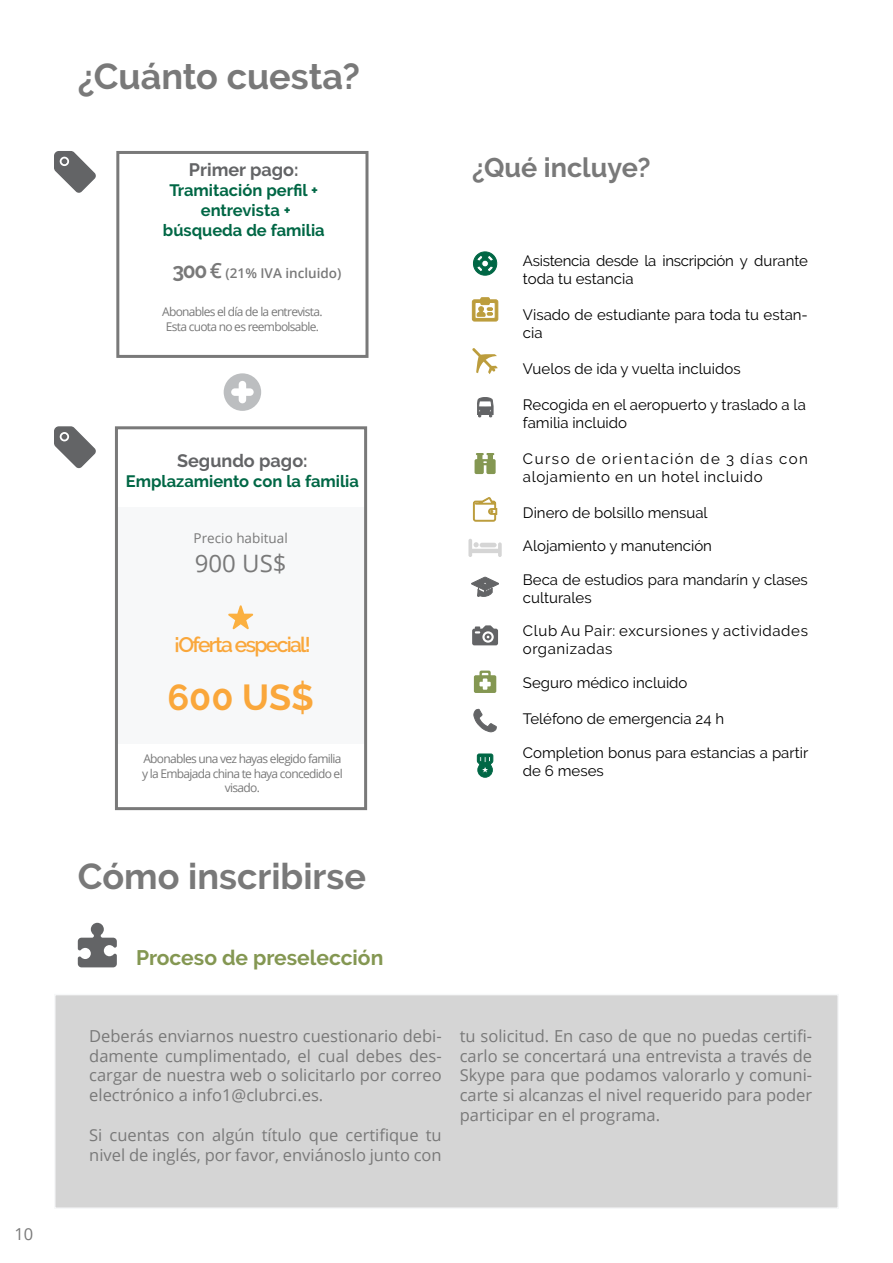
<style>
.page{position:relative;width:893px;height:1263px;background:#fff}
.page>*{position:absolute;margin:0;border:0;box-sizing:border-box;transform-origin:0 0}
.t1{font:700 36px "Raleway";color:#797979}
.t2{font:700 36px "Raleway";color:#faa73b}
.t3{font:700 27px "Raleway";color:#797979}
.t4{font:24px "Open Sans";color:#797979}
.t5{font:700 21px "Raleway";color:#849752}
.t6{font:600 21px "Raleway";letter-spacing:-.08em;color:#faa73b}
.t7{font:700 18px "Raleway";color:#636466}
.t8{font:16.5px/19.8px "Open Sans";color:#797979;text-align:justify}
.t9{font:700 16.5px/19.8px "Raleway";color:#006745;text-align:center}
.t10{font:15px/18px "Raleway";color:#000}
.t11{font:15px/18px "Raleway";letter-spacing:.04em;color:#000}
.t12{font:15px/18px "Raleway";letter-spacing:-.02em;color:#000}
.t13{font:600 13.5px "Open Sans";color:#797979}
.t14{font:13.5px "Open Sans";color:#797979}
.t15{font:12px/14.4px "Open Sans";letter-spacing:-.06em;color:#797979;text-align:center}
.s1{font-family:"Raleway";font-weight:700;font-size:21px}
.s2{font-size:21px}
</style>
<div class="page">
<div style="left:54px;top:994px;width:785px;height:215px;background:#d5d5d5;border:2px solid #f7f8f9"></div>
<svg style="left:78px;top:923px;width:39px;height:44px"></svg>
<div style="left:116px;top:151px;width:252px;height:207px;background:#fff;border:3px solid #797979"></div>
<div style="left:115px;top:426px;width:252px;height:384px;background:#fff;border:3px solid #797979"></div>
<div style="left:118px;top:507px;width:245px;height:236px;background:#f7f8f9"></div>
<svg style="left:228px;top:605px;width:25px;height:24px"></svg>
<svg style="left:224px;top:373px;width:37px;height:38px"></svg>
<svg style="left:54px;top:151px;width:42px;height:42px"></svg>
<svg style="left:54px;top:426px;width:42px;height:42px"></svg>
<svg style="left:476px;top:753px;width:18px;height:25px"></svg>
<svg style="left:477px;top:397px;width:16px;height:20px"></svg>
<svg style="left:468px;top:539px;width:34px;height:18px"></svg>
<hr style="left:480px;top:543px;width:17px;height:4px;background:#d5d5d5;border-radius:2px">
<svg style="left:473px;top:251px;width:25px;height:25px"></svg>
<svg style="left:472px;top:625px;width:26px;height:20px"></svg>
<svg style="left:472px;top:348px;width:26px;height:26px"></svg>
<svg style="left:475px;top:453px;width:21px;height:21px"></svg>
<svg style="left:472px;top:297px;width:26px;height:25px"></svg>
<svg style="left:474px;top:670px;width:22px;height:23px"></svg>
<svg style="left:472px;top:576px;width:27px;height:21px"></svg>
<svg style="left:473px;top:497px;width:24px;height:24px"></svg>
<svg style="left:474px;top:709px;width:23px;height:23px"></svg>
<p class="t8" style="left:14px;top:1223px;width:20px">10</p>
<h1 class="t1" style="left:78px;top:56px;width:284px">¿Cuánto cuesta?</h1>
<p class="t7" style="left:189px;top:160px;width:111px">Primer pago:</p>
<p class="t9" style="left:163px;top:180px;width:163px">Tramitación perfil + entrevista + búsqueda de familia</p>
<p class="t13" style="left:172px;top:263px;width:171px"><span class="s1">300</span> <span class="s2">€</span> (21% IVA incluido)</p>
<p class="t15" style="left:162px;top:305px;width:162px">Abonables el día de la entrevista.<br>Esta cuota no es reembolsable.</p>
<p class="t7" style="left:177px;top:450px;width:132px">Segundo pago:</p>
<p class="t9" style="left:126px;top:471px;width:235px">Emplazamiento con la familia</p>
<p class="t14" style="left:194px;top:529px;width:96px">Precio habitual</p>
<h3 class="t4" style="left:195px;top:547px;width:93px">900 US$</h3>
<p class="t6" style="left:174px;top:632px;width:138px">¡Oferta especial!</p>
<h1 class="t2" style="left:167px;top:677px;width:148px">600 US$</h1>
<p class="t15" style="left:142px;top:752px;width:202px">Abonables una vez hayas elegido familia y la Embajada china te haya concedido el visado.</p>
<h2 class="t3" style="left:472px;top:152px;width:180px">¿Qué incluye?</h2>
<p class="t12" style="left:523px;top:251px;width:286px">Asistencia desde la inscripción y durante toda tu estancia</p>
<p class="t10" style="left:523px;top:305px;width:286px">Visado de estudiante para toda tu estan&shy;cia</p>
<p class="t10" style="left:523px;top:359px;width:219px">Vuelos de ida y vuelta incluidos</p>
<p class="t10" style="left:523px;top:395px;width:284px">Recogida en el aeropuerto y traslado a la familia incluido</p>
<p class="t11" style="left:523px;top:449px;width:286px">Curso de orientación de 3 días con alojamiento en un hotel incluido</p>
<p class="t10" style="left:523px;top:503px;width:186px">Dinero de bolsillo mensual</p>
<p class="t10" style="left:523px;top:537px;width:191px">Alojamiento y manutención</p>
<p class="t10" style="left:523px;top:570px;width:286px">Beca de estudios para mandarín y clases culturales</p>
<p class="t11" style="left:523px;top:622px;width:286px">Club Au Pair: excursiones y actividades organizadas</p>
<p class="t10" style="left:523px;top:674px;width:166px">Seguro médico incluido</p>
<p class="t10" style="left:523px;top:710px;width:203px">Teléfono de emergencia 24 h</p>
<p class="t10" style="left:523px;top:743px;width:287px">Completion bonus para estancias a partir de 6 meses</p>
<h1 class="t1" style="left:78px;top:855px;width:290px">Cómo inscribirse</h1>
<p class="t5" style="left:136px;top:945px;width:249px">Proceso de preselección</p>
<p class="t8" style="left:89px;top:1025px;width:354px">Deberás enviarnos nuestro cuestionario debi&shy;damente cumplimentado, el cual debes des&shy;cargar de nuestra web o solicitarlo por correo electrónico a info1@clubrci.es.</p>
<p class="t8" style="left:89px;top:1124px;width:354px">Si cuentas con algún título que certifique tu nivel de inglés, por favor, enviánoslo junto con</p>
<p class="t8" style="left:460px;top:1025px;width:354px">tu solicitud. En caso de que no puedas certifi&shy;carlo se concertará una entrevista a través de Skype para que podamos valorarlo y comuni&shy;carte si alcanzas el nivel requerido para poder participar en el programa.</p>
</div>
